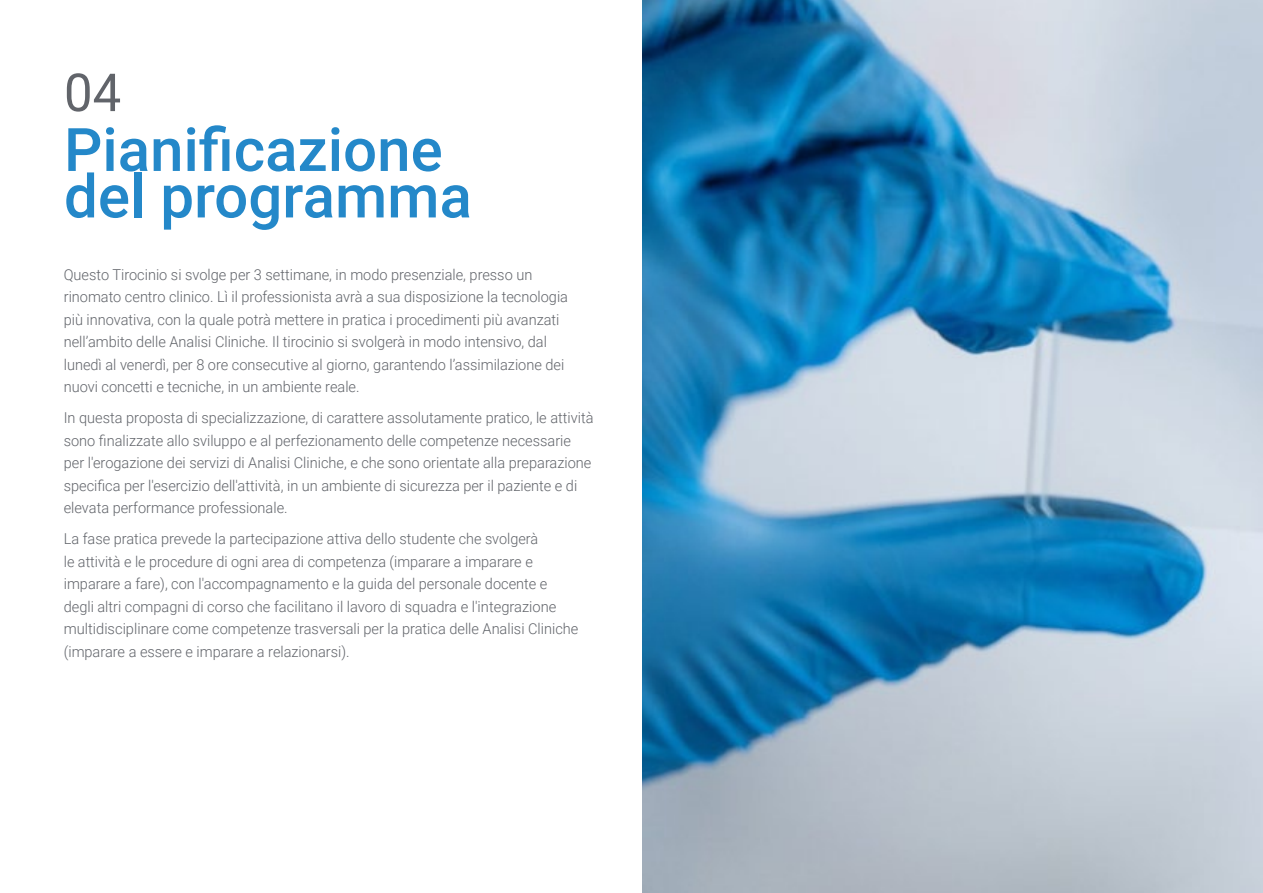
<style>
.page{position:relative;width:1263px;height:893px;background:#fff}
.page>*{position:absolute;margin:0;border:0;box-sizing:border-box;transform-origin:0 0}
.t1{font:500 60px/46.5px "Roboto";color:#2488c9}
.t2{font:52.5px "Roboto";color:#61646a}
.t3{font:300 15px/22.5px "Roboto";color:#61646a}
</style>
<div class="page">
<img style="left:642px;top:0;width:621px;height:893px">
<h2 class="t2" style="left:64px;top:56px;width:59px">04</h2>
<h1 class="t1" style="left:64px;top:124px;width:409px">Pianificazione del programma</h1>
<p class="t3" style="left:64px;top:262px;width:506px">Questo Tirocinio si svolge per 3 settimane, in modo presenziale, presso un rinomato centro clinico. Lì il professionista avrà a sua disposizione la tecnologia più innovativa, con la quale potrà mettere in pratica i procedimenti più avanzati nell’ambito delle Analisi Cliniche. Il tirocinio si svolgerà in modo intensivo, dal lunedì al venerdì, per 8 ore consecutive al giorno, garantendo l’assimilazione dei nuovi concetti e tecniche, in un ambiente reale.</p>
<p class="t3" style="left:64px;top:406px;width:531px">In questa proposta di specializzazione, di carattere assolutamente pratico, le attività sono finalizzate allo sviluppo e al perfezionamento delle competenze necessarie per l'erogazione dei servizi di Analisi Cliniche, e che sono orientate alla preparazione specifica per l'esercizio dell'attività, in un ambiente di sicurezza per il paziente e di elevata performance professionale.</p>
<p class="t3" style="left:64px;top:527px;width:516px">La fase pratica prevede la partecipazione attiva dello studente che svolgerà<br>le attività e le procedure di ogni area di competenza (imparare a imparare e imparare a fare), con l'accompagnamento e la guida del personale docente e degli altri compagni di corso che facilitano il lavoro di squadra e l'integrazione multidisciplinare come competenze trasversali per la pratica delle Analisi Cliniche (imparare a essere e imparare a relazionarsi).</p>
</div>
